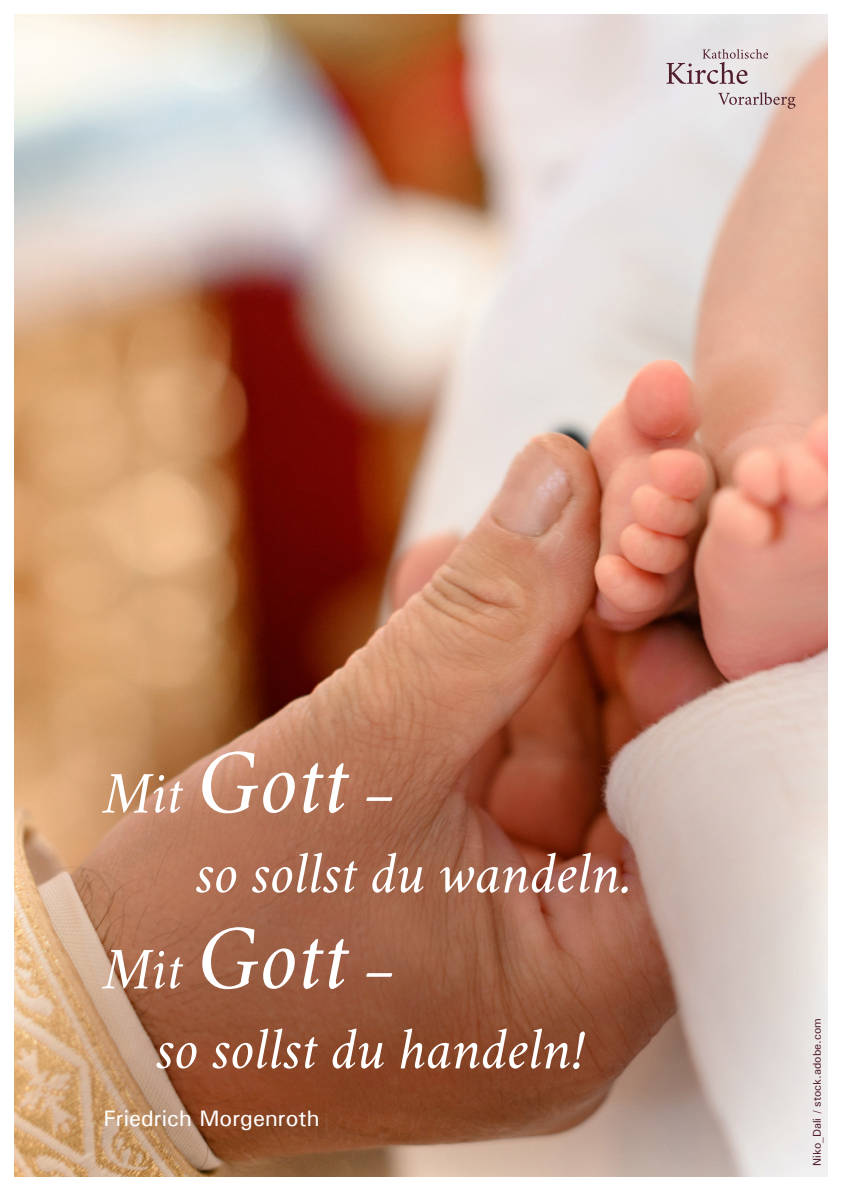
<style>
.page{position:relative;width:842px;height:1191px;background:#fff}
.page>*{position:absolute;margin:0;border:0;box-sizing:border-box;transform-origin:0 0}
.t1{font:italic 59.6px/79.8px "Crimson";color:#fff}
.t2{font:500 22.4px "Univers";color:#fff}
.t3{font:500 11.2px "Univers";color:#501d2c}
.s1{font-size:94.1px}
</style>
<div class="page">
<img style="left:14px;top:14px;width:814px;height:666px">
<img style="left:14px;top:680px;width:814px;height:496px">
<svg style="left:718px;top:92px;width:77px;height:17px"></svg>
<svg style="left:666px;top:49px;width:102px;height:35px;background:#cdc2c6"></svg>
<p class="t1" style="left:196px;top:752px;width:438px;text-indent:-93px">Mit <span class="s1">Gott</span> –<br>so sollst du wandeln.</p>
<p class="t1" style="left:156px;top:928px;width:431px;text-indent:-53px">Mit <span class="s1">Gott</span> –<br>so sollst du handeln!</p>
<p class="t2" style="left:103px;top:1103px;width:218px">Friedrich Morgenroth</p>
<p class="t3" style="left:810px;top:1166px;width:150px;rotate:-90deg">Niko_Dali / stock.adobe.com</p>
</div>
